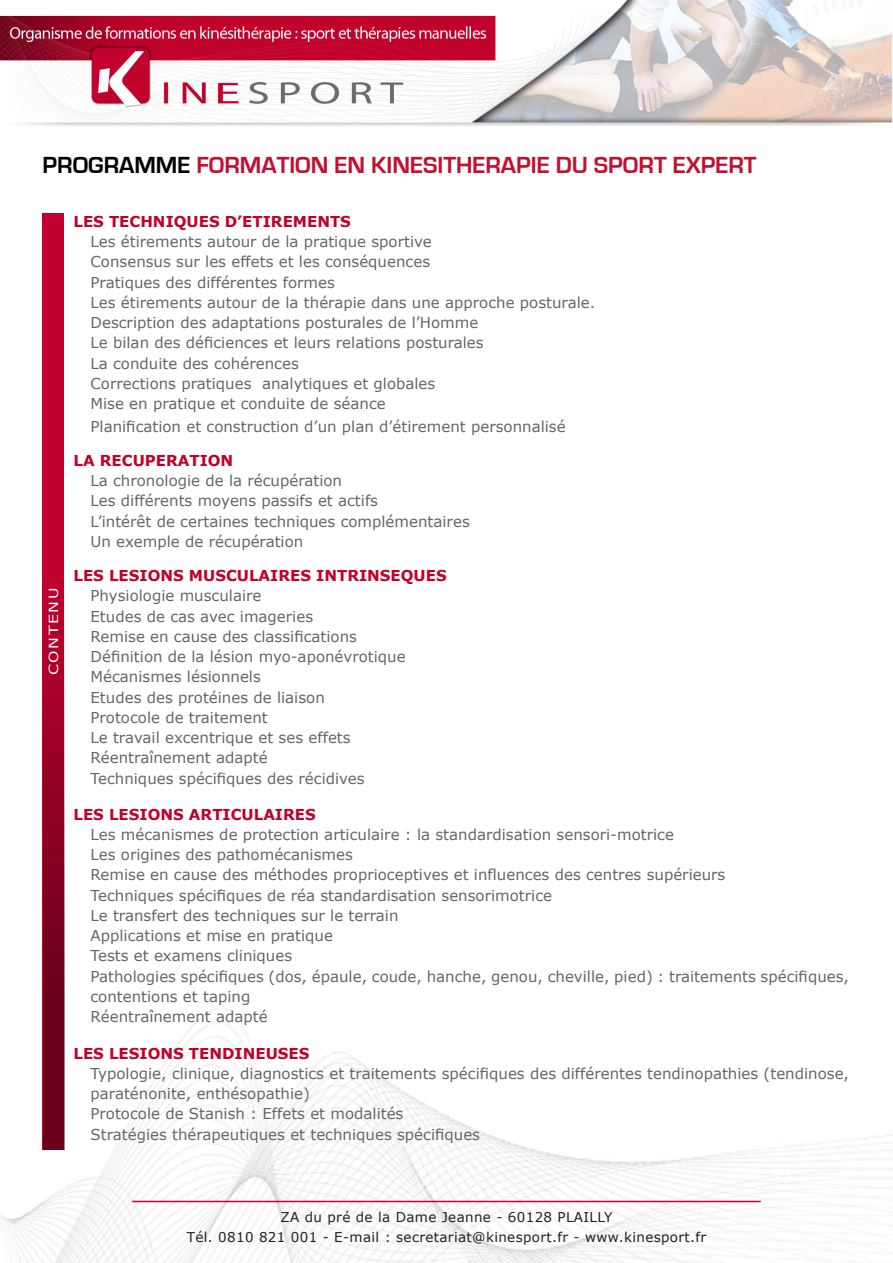
<style>
.page{position:relative;width:893px;height:1263px;background:#fff}
.page>*{position:absolute;margin:0;border:0;box-sizing:border-box;transform-origin:0 0}
.t1{font:700 24px "Eurostile";color:#c3102f}
.t2{font:700 24px "Eurostile";color:#000}
.t3{font:15px/20.2px "Verdana";color:#636668}
.t4{font:700 15px "Verdana";color:#c1002b}
.t5{font:13.5px/19.5px "Verdana";letter-spacing:.025em;color:#231f20;text-align:center}
.t6{font:12.6px "Verdana";letter-spacing:.1em;color:#fff;scale:1.25 1}
.s1{color:#c3102f}
</style>
<div class="page">
<img style="left:0;top:957px;width:893px;height:306px">
<img style="left:0;top:0;width:893px;height:127px">
<svg style="left:43px;top:213px;width:21px;height:936px;background:#9e0027"></svg>
<hr style="left:132px;top:1201px;width:629px;height:1px;background:#c10031">
<h1 class="t2" style="left:43px;top:152px;width:185px">PROGRAMME <span class="s1">FORMA</span></h1>
<h1 class="t1" style="left:277px;top:152px;width:481px">TION EN KINESITHERAPIE DU SPORT EXPERT</h1>
<p class="t6" style="left:46px;top:675px;width:72px;rotate:-90deg">CONTENU</p>
<p class="t4" style="left:74px;top:212px;width:11px">LES</p>
<p class="t4" style="left:109px;top:212px;width:12px">TEC</p>
<p class="t4" style="left:140px;top:212px;width:25px">HNIQUES</p>
<p class="t4" style="left:225px;top:212px;width:30px">D’ETIREMENTS</p>
<p class="t3" style="left:91px;top:231px;width:506px">Les étirements autour de la pratique sportive<br>Consensus sur les effets et les conséquences<br>Pratiques des différentes formes<br>Les étirements autour de la thérapie dans une approche posturale.<br>Description des adaptations posturales de l’Homme<br>Le bilan des déficiences et leurs relations posturales<br>La conduite des cohérences<br>Corrections pratiques analytiques et globales<br>Mise en pratique et conduite de séance</p>
<p class="t3" style="left:91px;top:415px;width:477px">Planification et construction d’un plan d’étirement personnalisé</p>
<p class="t4" style="left:74px;top:451px;width:38px">LA RECU</p>
<p class="t4" style="left:145px;top:451px;width:22px">PERATI</p>
<p class="t4" style="left:208px;top:451px;width:24px">ON</p>
<p class="t3" style="left:91px;top:470px;width:381px">La chronologie de la récupération<br>Les différents moyens passifs et actifs<br>L’intérêt de certaines techniques complémentaires Un exemple de récupération</p>
<p class="t4" style="left:74px;top:566px;width:11px">LES</p>
<p class="t4" style="left:109px;top:566px;width:11px">LESI</p>
<p class="t4" style="left:148px;top:566px;width:54px">ONS MUSCULAIRES</p>
<p class="t4" style="left:316px;top:566px;width:12px">INTRINSEQUES</p>
<p class="t3" style="left:90px;top:585px;width:317px">Physiologie musculaire<br>Etudes de cas avec imageries<br>Remise en cause des classifications<br>Définition de la lésion myo-aponévrotique<br>Mécanismes lésionnels<br>Etudes des protéines de liaison<br>Protocole de traitement<br>Le travail excentrique et ses effets<br>Réentraînement adapté<br>Techniques spécifiques des récidives</p>
<p class="t4" style="left:73px;top:804px;width:11px">LES</p>
<p class="t4" style="left:109px;top:804px;width:11px">LESI</p>
<p class="t4" style="left:148px;top:804px;width:53px">ONS ARTICULAIRES</p>
<p class="t3" style="left:90px;top:824px;width:760px">Les mécanismes de protection articulaire : la standardisation sensori-motrice<br>Les origines des pathomécanismes<br>Remise en cause des méthodes proprioceptives et influences des centres supérieurs<br>Techniques spécifiques de réa standardisation sensorimotrice<br>Le transfert des techniques sur le terrain<br>Applications et mise en pratique<br>Tests et examens cliniques<br>Pathologies spécifiques (dos, épaule, coude, hanche, genou, cheville, pied) : traitements spécifiques, contentions et taping<br>Réentraînement adapté</p>
<p class="t4" style="left:73px;top:1043px;width:11px">LES</p>
<p class="t4" style="left:109px;top:1043px;width:11px">LESI</p>
<p class="t4" style="left:148px;top:1043px;width:54px">ONS TENDINEUSES</p>
<p class="t3" style="left:90px;top:1063px;width:760px">Typologie, clinique, diagnostics et traitements spécifiques des différentes tendinopathies (tendinose, paraténonite, enthésopathie)<br>Protocole de Stanish : Effets et modalités<br>Stratégies thérapeutiques et techniques spécifiques</p>
<p class="t5" style="left:187px;top:1207px;width:521px">ZA du pré de la Dame Jeanne - 60128 PLAILLY<br>Tél. 0810 821 001 - E-mail : secretariat@kinesport.fr - www.kinesport.fr</p>
</div>
